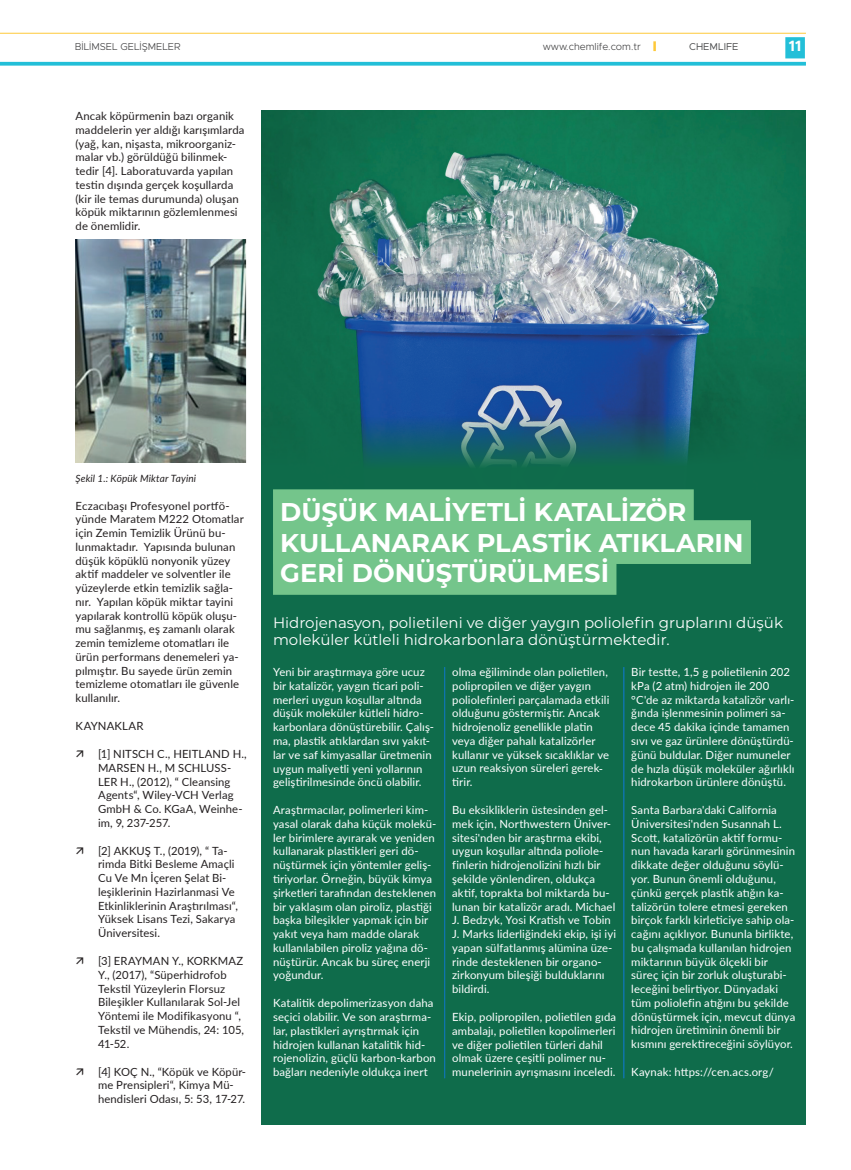
<style>
.page{position:relative;width:851px;height:1170px;background:#fff}
.page>*{position:absolute;margin:0;border:0;box-sizing:border-box;transform-origin:0 0}
.t1{font:700 25.62px/30.9px "Montserrat";color:#fff}
.t2{font:15px/17.5px "Montserrat";color:#fff}
.t3{font:700 15px "Metropolis";color:#fff}
.t4{font:11.25px/13.8px "Lato";letter-spacing:.01em;color:#fff}
.t5{font:11.25px/13.8px "Lato";letter-spacing:.01em;color:#231f20}
.t6{font:300 10px "Metropolis";color:#3e3e3f}
.t7{font:italic 10px "Lato";letter-spacing:.015em;color:#231f20}
.t8{font:10px "Metropolis";color:#4a4b4c}
</style>
<div class="page">
<div style="left:262px;top:111px;width:543px;height:1013px;background:#0f6c4b"></div>
<img style="left:75px;top:239px;width:172px;height:223px">
<img style="left:262px;top:111px;width:527px;height:408px">
<hr style="left:444px;top:667px;width:1px;height:411px;background:#1075af">
<hr style="left:623px;top:667px;width:1px;height:411px;background:#1075af">
<div style="left:273px;top:489px;width:420px;height:44px;background:#74c58b"></div>
<div style="left:273px;top:520px;width:477px;height:44px;background:#74c58b"></div>
<div style="left:273px;top:551px;width:343px;height:43px;background:#74c58b"></div>
<div style="left:785px;top:37px;width:19px;height:21px;background:#23bfd8"></div>
<hr style="left:0;top:33px;width:805px;height:1px;background:#fec93a">
<svg style="left:0;top:62px;width:805px;height:4px;background:#37c5db"></svg>
<svg style="left:653px;top:41px;width:2px;height:10px"></svg>
<p class="t6" style="left:75px;top:41px;width:107px">BILIMSEL GELIŞMELER</p>
<p class="t5" style="left:75px;top:109px;width:170px">Ancak köpürmenin bazı organik maddelerin yer aldığı karışımlarda (yağ, kan, nişasta, mikroorganiz&shy;malar vb.) görüldüğü bilinmek&shy;tedir [4]. Laboratuvarda yapılan testin dışında gerçek koşullarda (kir ile temas durumunda) oluşan köpük miktarının gözlemlenmesi de önemlidir.</p>
<p class="t6" style="left:542px;top:41px;width:100px">www.chemlife.com.tr</p>
<p class="t8" style="left:689px;top:40px;width:51px">CHEMLIFE</p>
<h2 class="t3" style="left:788px;top:37px;width:14px">11</h2>
<p class="t7" style="left:75px;top:471px;width:122px">Şekil 1.: Köpük Miktar Tayini</p>
<p class="t5" style="left:75px;top:498px;width:170px">Eczacıbaşı Profesyonel portfö&shy;yünde Maratem M222 Otomatlar için Zemin Temizlik Ürünü bu&shy;lunmaktadır. Yapısında bulunan düşük köpüklü nonyonik yüzey aktif maddeler ve solventler ile yüzeylerde etkin temizlik sağla&shy;nır. Yapılan köpük miktar tayini yapılarak kontrollü köpük oluşu&shy;mu sağlanmış, eş zamanlı olarak zemin temizleme otomatları ile ürün performans denemeleri ya&shy;pılmıştır. Bu sayede ürün zemin temizleme otomatları ile güvenle kullanılır.</p>
<p class="t5" style="left:75px;top:718px;width:70px">KAYNAKLAR</p>
<p class="t5" style="left:98px;top:746px;width:150px">[1] NITSCH C., HEITLAND H.,<br>MARSEN H., M SCHLUSS-<br>LER H., (2012), “ Cleansing<br>Agents“, Wiley-VCH Verlag<br>GmbH &amp; Co. KGaA, Weinhe&shy;im, 9, 237-257.</p>
<p class="t5" style="left:98px;top:843px;width:141px">[2] AKKUŞ T., (2019), “ Ta&shy;rimda Bitki Besleme Amaçli<br>Cu Ve Mn İçeren Şelat Bi&shy;leşiklerinin Hazirlanmasi Ve<br>Etkinliklerinin Araştırılması“,<br>Yüksek Lisans Tezi, Sakarya<br>Üniversitesi.</p>
<p class="t5" style="left:98px;top:953px;width:148px">[3] ERAYMAN Y., KORKMAZ<br>Y., (2017), “Süperhidrofob<br>Tekstil Yüzeylerin Florsuz<br>Bileşikler Kullanılarak Sol-Jel<br>Yöntemi ile Modifikasyonu “,<br>Tekstil ve Mühendis, 24: 105,<br>41-52.</p>
<p class="t5" style="left:98px;top:1064px;width:149px">[4] KOÇ N., “Köpük ve Köpür&shy;me Prensipleri“, Kimya Mü&shy;hendisleri Odası, 5: 53, 17-27.</p>
<h1 class="t1" style="left:280px;top:495px;width:465px">DÜŞÜK MALIYETLI KATALI ZÖR<br>KULLANARAK PLASTI K ATIKLARIN<br>GERI DÖNÜŞTÜRÜLMESI</h1>
<h2 class="t2" style="left:273px;top:613px;width:511px">Hidrojenasyon, polietileni ve diğer yaygın poliolefin gruplarını düşük moleküler kütleli hidrokarbonlara dönüştürmektedir.</h2>
<p class="t4" style="left:273px;top:664px;width:162px">Yeni bir araştırmaya göre ucuz bir katalizör, yaygın ticari poli&shy;merleri uygun koşullar altında düşük moleküler kütleli hidro&shy;karbonlara dönüştürebilir. Çalış&shy;ma, plastik atıklardan sıvı yakıt&shy;lar ve saf kimyasallar üretmenin uygun maliyetli yeni yollarının geliştirilmesinde öncü olabilir.</p>
<p class="t4" style="left:273px;top:802px;width:165px">Araştırmacılar, polimerleri kim&shy;yasal olarak daha küçük molekü&shy;ler birimlere ayırarak ve yeniden kullanarak plastikleri geri dö&shy;nüştürmek için yöntemler geliş&shy;tiriyorlar. Örneğin, büyük kimya şirketleri tarafından desteklenen bir yaklaşım olan piroliz, plastiği başka bileşikler yapmak için bir yakıt veya ham madde olarak kullanılabilen piroliz yağına dö&shy;nüştürür. Ancak bu süreç enerji yoğundur.</p>
<p class="t4" style="left:273px;top:995px;width:164px">Katalitik depolimerizasyon daha seçici olabilir. Ve son araştırma&shy;lar, plastikleri ayrıştırmak için hidrojen kullanan katalitik hid&shy;rojenolizin, güçlü karbon-karbon bağları nedeniyle oldukça inert</p>
<p class="t4" style="left:452px;top:664px;width:159px">olma eğiliminde olan polietilen, polipropilen ve diğer yaygın poliolefinleri parçalamada etkili olduğunu göstermiştir. Ancak hidrojenoliz genellikle platin veya diğer pahalı katalizörler kullanır ve yüksek sıcaklıklar ve uzun reaksiyon süreleri gerek&shy;tirir.</p>
<p class="t4" style="left:452px;top:802px;width:165px">Bu eksikliklerin üstesinden gel&shy;mek için, Northwestern Üniver&shy;sitesi'nden bir araştırma ekibi, uygun koşullar altında poliole&shy;finlerin hidrojenolizini hızlı bir şekilde yönlendiren, oldukça aktif, toprakta bol miktarda bu&shy;lunan bir katalizör aradı. Michael<br>J. Bedzyk, Yosi Kratish ve Tobin<br>J. Marks liderliğindeki ekip, işi iyi yapan sülfatlanmış alümina üze&shy;rinde desteklenen bir organo&shy;zirkonyum bileşiği bulduklarını bildirdi.</p>
<p class="t4" style="left:452px;top:1009px;width:165px">Ekip, polipropilen, polietilen gıda ambalajı, polietilen kopolimerleri ve diğer polietilen türleri dahil olmak üzere çeşitli polimer nu&shy;munelerinin ayrışmasını inceledi.</p>
<p class="t4" style="left:631px;top:664px;width:165px">Bir testte, 1,5 g polietilenin 202 kPa (2 atm) hidrojen ile 200 °C'de az miktarda katalizör varlı&shy;ğında işlenmesinin polimeri sa&shy;dece 45 dakika içinde tamamen sıvı ve gaz ürünlere dönüştürdü&shy;ğünü buldular. Diğer numuneler de hızla düşük moleküler ağırlıklı hidrokarbon ürünlere dönüştü.</p>
<p class="t4" style="left:631px;top:802px;width:166px">Santa Barbara'daki California Üniversitesi'nden Susannah L.<br>Scott, katalizörün aktif formu&shy;nun havada kararlı görünmesinin dikkate değer olduğunu söylü&shy;yor. Bunun önemli olduğunu, çünkü gerçek plastik atığın ka&shy;talizörün tolere etmesi gereken birçok farklı kirleticiye sahip ola&shy;cağını açıklıyor. Bununla birlikte, bu çalışmada kullanılan hidrojen miktarının büyük ölçekli bir süreç için bir zorluk oluşturabi&shy;leceğini belirtiyor. Dünyadaki tüm poliolefin atığını bu şekilde dönüştürmek için, mevcut dünya hidrojen üretiminin önemli bir kısmını gerektireceğini söylüyor.</p>
<p class="t4" style="left:631px;top:1064px;width:144px">Kaynak: https://cen.acs.org/</p>
</div>
